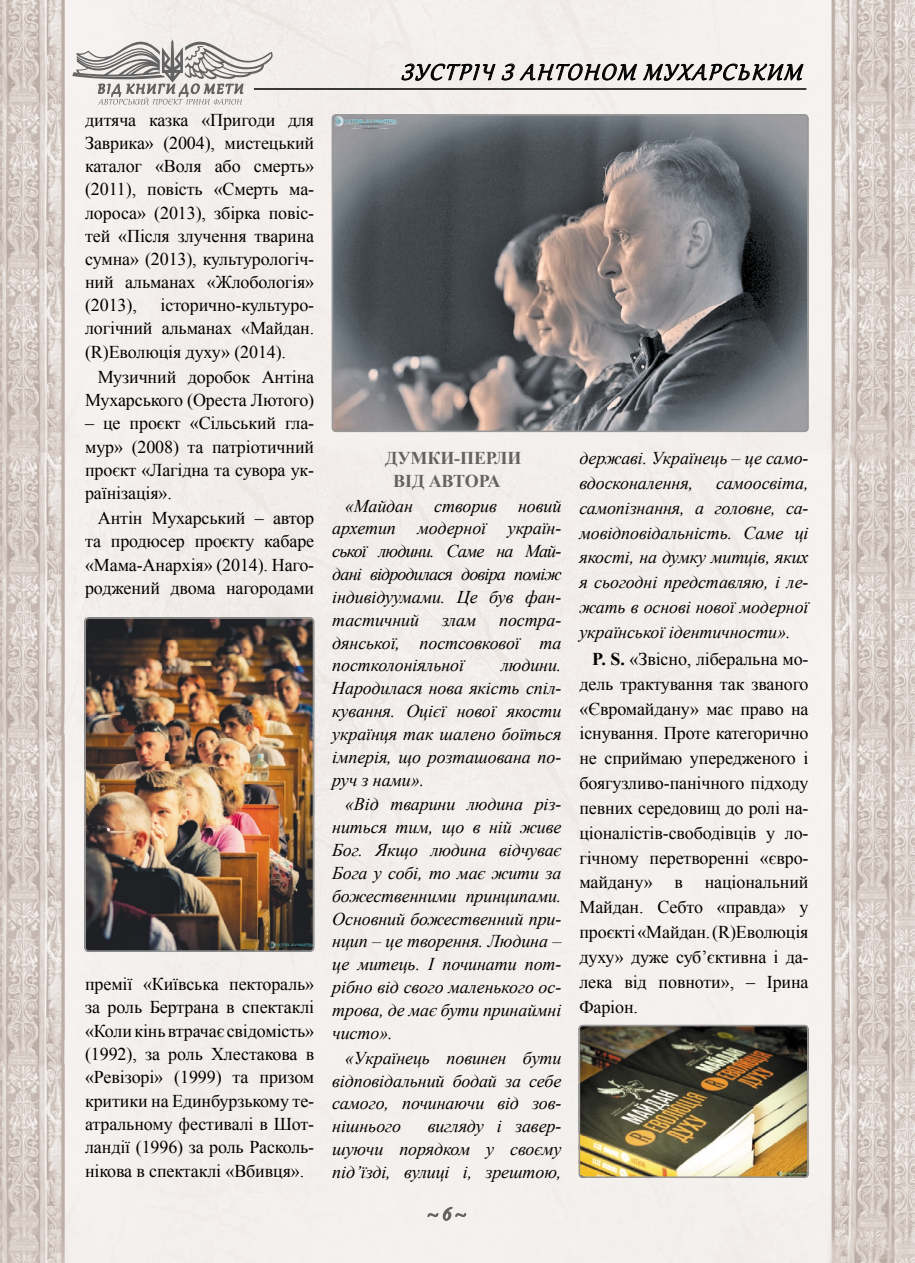
<style>
.page{position:relative;width:915px;height:1263px;background:#fff}
.page>*{position:absolute;margin:0;border:0;box-sizing:border-box;transform-origin:0 0}
.t1{font:italic 27px "Gabriola";color:#000}
.t2{font:18px/24.9px "Times New Roman";letter-spacing:-.005em;color:#000;text-align:justify}
.t3{font:italic 18px/22.8px "Times New Roman";letter-spacing:-.005em;color:#000;text-align:justify}
.t4{font:700 18px/22.8px "Times New Roman";letter-spacing:-.005em;color:#636363}
.s1{font-weight:700}
</style>
<div class="page">
<img style="left:0;top:0;width:914px;height:1263px">
<svg style="left:72px;top:40px;width:200px;height:65px"></svg>
<svg style="left:426px;top:1206px;width:41px;height:16px"></svg>
<hr style="left:254px;top:88px;width:552px;height:2px;background:#000">
<svg style="left:401px;top:60px;width:94px;height:21px;background:#bab7b5"></svg>
<svg style="left:501px;top:57px;width:302px;height:24px"></svg>
<img style="left:332px;top:114px;width:476px;height:318px;border-radius:4px">
<div style="left:332px;top:114px;width:476px;height:318px;border:2px solid #989898;border-radius:4px"></div>
<img style="left:578px;top:1025px;width:230px;height:152px;border-radius:4px">
<div style="left:578px;top:1025px;width:230px;height:153px;border:2px solid #989898;border-radius:3px"></div>
<img style="left:84px;top:617px;width:230px;height:335px;border-radius:4px">
<div style="left:84px;top:617px;width:230px;height:335px;border:2px solid #989898;border-radius:4px"></div>
<p class="t2" style="left:85px;top:108px;width:230px;line-height:23.1px">дитяча казка «Пригоди для Заврика» (2004), мистецький каталог «Воля або смерть» (2011), повість «Смерть ма&shy;лороса» (2013), збірка повіс&shy;тей «Після злучення тварина сумна» (2013), культурологіч&shy;ний альманах «Жлобологія» (2013),</p>
<p class="t2" style="left:85px;top:293px;width:230px;line-height:23.2px;text-indent:75px">історично-культуро&shy;логічний альманах «Майдан. (R)Еволюція духу» (2014).</p>
<p class="t2" style="left:85px;top:365px;width:230px;line-height:23.2px;text-align:right">Музичний доробок Антіна<br>Мухарського (Ореста Лютого)</p>
<p class="t2" style="left:85px;top:411px;width:230px;line-height:23.1px">– це проєкт «Сільський гла&shy;мур» (2008) та патріотичний проєкт «Лагідна та сувора ук&shy;раїнізація».</p>
<p class="t2" style="left:85px;top:506px;width:230px;line-height:23.2px;text-indent:13px">Антін Мухарський – автор та продюсер проєкту кабаре «Мама-Анархія» (2014). Наго&shy;роджений двома нагородами</p>
<p class="t2" style="left:85px;top:972px;width:230px;line-height:23.2px">премії «Київська пектораль» за роль Бертрана в спектаклі «Коли кінь втрачає свідомість» (1992), за роль Хлестакова в «Ревізорі» (1999) та призом критики на Единбурзькому те&shy;атральному фестивалі в Шот&shy;ландії (1996) за роль Расколь&shy;нікова в спектаклі «Вбивця».</p>
<h1 class="t1" style="left:400px;top:54px;width:414px">ЗУСТРІЧ ЗАНТОНОММУХАРС ЬКИМ</h1>
<p class="t4" style="left:393px;top:446px;width:129px;text-indent:-8px">ДУМКИ-ПЕРЛИ<br>ВІД АВТОРА</p>
<p class="t3" style="left:332px;top:494px;width:230px;text-indent:13px">«Майдан створив новий архетип модерної україн&shy;ської людини. Саме на Май&shy;дані відродилася довіра поміж індивідуумами. Це був фан&shy;тастичний</p>
<p class="t3" style="left:332px;top:608px;width:230px;text-indent:167px">постра&shy;дянської, постсовкової та постколоніяльної</p>
<p class="t3" style="left:441px;top:608px;width:36px">злам</p>
<p class="t3" style="left:332px;top:653px;width:230px;text-indent:169px">людини.<br>Народилася нова якість спіл&shy;кування. Оцієї нової якости українця так шалено боїться імперія, що розташована по&shy;руч з нами».</p>
<p class="t3" style="left:332px;top:793px;width:230px;text-indent:13px">«Від тварини людина різ&shy;ниться тим, що в ній живе Бог. Якщо людина відчуває Бога у собі, то має жити за божественними принципами.<br>Основний божественний при&shy;нцип – це творення. Людина – це митець. І починати пот&shy;рібно від свого маленького ос&shy;трова, де має бути принаймні чисто».</p>
<p class="t3" style="left:332px;top:1046px;width:230px;text-indent:13px">«Українець повинен бути відповідальний бодай за себе самого, починаючи від зов&shy;нішнього</p>
<p class="t3" style="left:332px;top:1114px;width:230px;text-indent:95px">вигляду і завер&shy;шуючи порядком у своєму під’їзді, вулиці і, зрештою,</p>
<p class="t3" style="left:579px;top:445px;width:230px;line-height:24.9px">державі. Українець – це само&shy;вдосконалення,</p>
<p class="t3" style="left:579px;top:470px;width:230px;line-height:24.9px;text-indent:137px">самоосвіта, самопізнання, а головне, са&shy;мовідповідальність. Саме ці якості, на думку митців, яких я сьогодні представляю, і ле&shy;жать в основі нової модерної української ідентичности».</p>
<p class="t2" style="left:579px;top:646px;width:230px;text-indent:13px"><span class="s1">P. S.</span> «Звісно, ліберальна мо&shy;дель трактування так званого «Євромайдану» має право на існування. Проте категорично не сприймаю упередженого і боягузливо-панічного підходу певних середовищ до ролі на&shy;ціоналістів-свободівців у ло&shy;гічному перетворенні «євро&shy;майдану» в національний Майдан. Себто «правда» у проєкті «Майдан. (R)Еволюція духу» дуже суб’єктивна і да&shy;лека від повноти», – Ірина Фаріон.</p>
</div>
